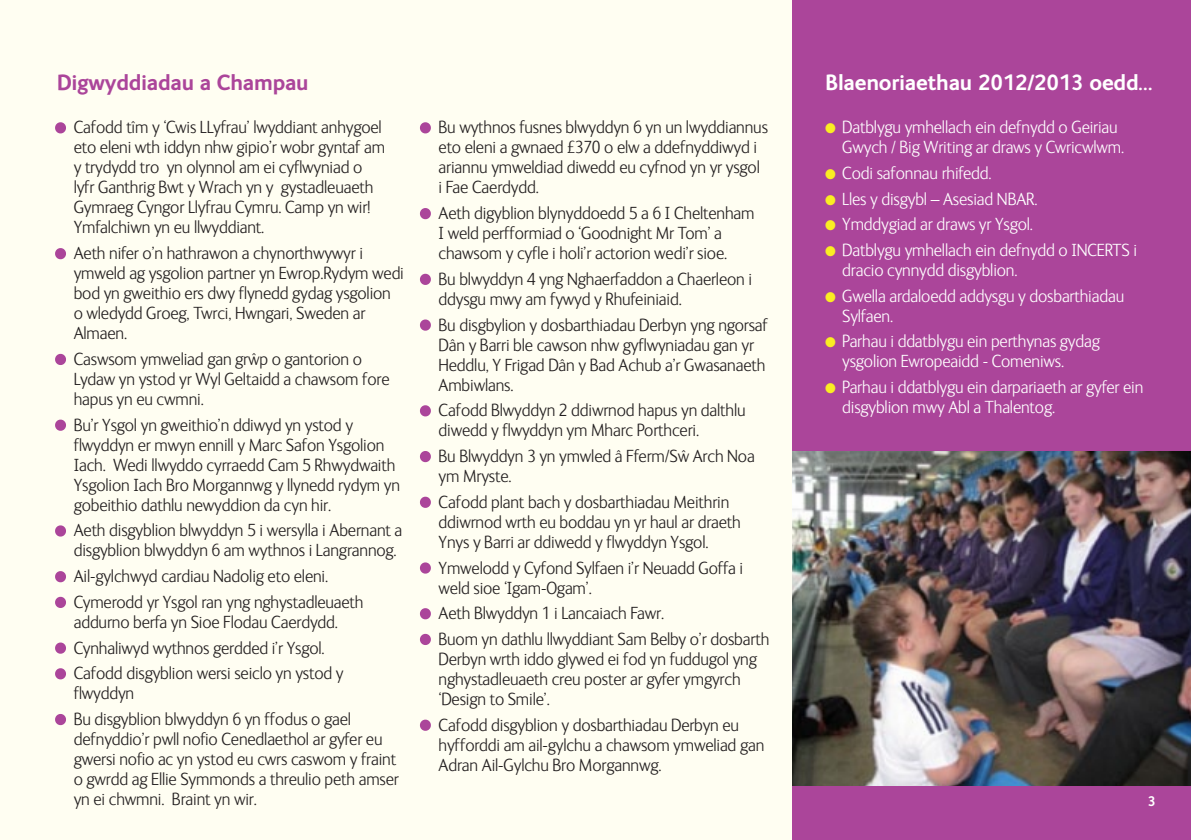
<style>
.page{position:relative;width:1191px;height:840px;background:#fff}
.page>*{position:absolute;margin:0;border:0;box-sizing:border-box;transform-origin:0 0}
.t1{font:700 22px "FS Ingrid";letter-spacing:-.01em;color:#fff}
.t2{font:700 22px "FS Ingrid";letter-spacing:-.01em;color:#ab459a}
.t3{font:300 18px/20px "FS Ingrid";letter-spacing:-.01em;color:#231f20}
.t4{font:300 18px/20px "FS Ingrid";letter-spacing:-.01em;color:#fff}
.t5{font:700 14px "FS Ingrid";color:#fff}
.s1{color:#faed23}
.s2{color:#ab459a}
</style>
<div class="page">
<div style="left:0;top:0;width:1191px;height:839px;background:#fffef2"></div>
<div style="left:793px;top:0;width:398px;height:839px;background:#ab459a"></div>
<svg style="left:55px;top:122px;width:11px;height:12px"></svg>
<svg style="left:55px;top:248px;width:11px;height:12px"></svg>
<svg style="left:55px;top:353px;width:11px;height:12px"></svg>
<svg style="left:55px;top:419px;width:11px;height:12px"></svg>
<svg style="left:55px;top:525px;width:11px;height:12px"></svg>
<svg style="left:55px;top:571px;width:11px;height:12px"></svg>
<svg style="left:55px;top:596px;width:11px;height:12px"></svg>
<svg style="left:55px;top:642px;width:11px;height:12px"></svg>
<svg style="left:55px;top:668px;width:11px;height:12px"></svg>
<svg style="left:55px;top:714px;width:11px;height:12px"></svg>
<svg style="left:420px;top:122px;width:11px;height:12px"></svg>
<svg style="left:419px;top:208px;width:12px;height:12px"></svg>
<svg style="left:419px;top:273px;width:12px;height:12px"></svg>
<svg style="left:420px;top:319px;width:11px;height:12px"></svg>
<svg style="left:420px;top:405px;width:11px;height:12px"></svg>
<svg style="left:419px;top:451px;width:12px;height:12px"></svg>
<svg style="left:420px;top:496px;width:11px;height:12px"></svg>
<svg style="left:420px;top:562px;width:11px;height:12px"></svg>
<svg style="left:420px;top:608px;width:11px;height:12px"></svg>
<svg style="left:419px;top:633px;width:12px;height:12px"></svg>
<svg style="left:420px;top:719px;width:11px;height:12px"></svg>
<img style="left:793px;top:451px;width:398px;height:334px">
<p class="t2" style="left:57px;top:68px;width:253px">Digwyddiadau a Champau</p>
<p class="t1" style="left:825px;top:68px;width:328px">Blaenoriaethau 2012/2013 oedd…</p>
<p class="t4" style="left:842px;top:116px;width:283px;text-indent:-17px"><span class="s1">●</span> Datblygu ymhellach ein defnydd o Geiriau<br>Gwych / Big Writing ar draws y Cwricwlwm.</p>
<p class="t4" style="left:825px;top:162px;width:168px"><span class="s1">●</span> Codi safonnau rhifedd.</p>
<p class="t4" style="left:825px;top:188px;width:214px"><span class="s1">●</span> Lles y disgybl – Asesiad NBAR.</p>
<p class="t4" style="left:825px;top:213px;width:209px"><span class="s1">●</span> Ymddygiad ar draws yr Ysgol.</p>
<p class="t4" style="left:842px;top:239px;width:296px;text-indent:-17px"><span class="s1">●</span> Datblygu ymhellach ein defnydd o INCERTS i dracio cynnydd disgyblion.</p>
<p class="t4" style="left:842px;top:285px;width:283px;text-indent:-17px"><span class="s1">●</span> Gwella ardaloedd addysgu y dosbarthiadau<br>Sylfaen.</p>
<p class="t4" style="left:842px;top:330px;width:259px;text-indent:-17px"><span class="s1">●</span> Parhau i ddatblygu ein perthynas gydag ysgolion Ewropeaidd - Comeniws.</p>
<p class="t4" style="left:842px;top:376px;width:303px;text-indent:-17px"><span class="s1">●</span> Parhau i ddatblygu ein darpariaeth ar gyfer ein disgyblion mwy Abl a Thalentog.</p>
<p class="t3" style="left:74px;top:116px;width:313px;text-indent:-17px"><span class="s2">●</span> Cafodd tîm y ‘Cwis LLyfrau’ lwyddiant anhygoel eto eleni wth iddyn nhw gipio’r wobr gyntaf am y trydydd tro yn olynnol am ei cyflwyniad o lyfr Ganthrig Bwt y Wrach yn y gystadleuaeth Gymraeg Cyngor Llyfrau Cymru. Camp yn wir!<br>Ymfalchiwn yn eu llwyddiant.</p>
<p class="t3" style="left:74px;top:242px;width:332px;text-indent:-17px"><span class="s2">●</span> Aeth nifer o’n hathrawon a chynorthwywyr i ymweld ag ysgolion partner yn Ewrop.Rydym wedi bod yn gweithio ers dwy flynedd gydag ysgolion o wledydd Groeg, Twrci, Hwngari, Sweden ar Almaen.</p>
<p class="t3" style="left:74px;top:348px;width:317px;text-indent:-17px"><span class="s2">●</span> Caswsom ymweliad gan grŵp o gantorion o<br>Lydaw yn ystod yr Wyl Geltaidd a chawsom fore hapus yn eu cwmni.</p>
<p class="t3" style="left:74px;top:413px;width:328px;text-indent:-17px"><span class="s2">●</span> Bu’r Ysgol yn gweithio’n ddiwyd yn ystod y flwyddyn er mwyn ennill y Marc Safon Ysgolion Iach. Wedi llwyddo cyrraedd Cam 5 Rhwydwaith Ysgolion Iach Bro Morgannwg y llynedd rydym yn gobeithio dathlu newyddion da cyn hir.</p>
<p class="t3" style="left:74px;top:519px;width:330px;text-indent:-17px"><span class="s2">●</span> Aeth disgyblion blwyddyn 5 i wersylla i Abernant a disgyblion blwyddyn 6 am wythnos i Langrannog.</p>
<p class="t3" style="left:57px;top:565px;width:273px"><span class="s2">●</span> Ail-gylchwyd cardiau Nadolig eto eleni.</p>
<p class="t3" style="left:57px;top:590px;width:308px;text-align:center"><span class="s2">●</span> Cymerodd yr Ysgol ran yng nghystadleuaeth addurno berfa yn Sioe Flodau Caerdydd.</p>
<p class="t3" style="left:57px;top:636px;width:270px"><span class="s2">●</span> Cynhaliwyd wythnos gerdded i’r Ysgol.</p>
<p class="t3" style="left:74px;top:662px;width:271px;text-indent:-17px"><span class="s2">●</span> Cafodd disgyblion wersi seiclo yn ystod y flwyddyn</p>
<p class="t3" style="left:74px;top:707px;width:327px;text-indent:-17px"><span class="s2">●</span> Bu disgyblion blwyddyn 6 yn ffodus o gael defnyddio’r pwll nofio Cenedlaethol ar gyfer eu gwersi nofio ac yn ystod eu cwrs caswom y fraint o gwrdd ag Ellie Symmonds a threulio peth amser yn ei chwmni. Braint yn wir.</p>
<p class="t3" style="left:438px;top:116px;width:331px;text-indent:-17px"><span class="s2">●</span> Bu wythnos fusnes blwyddyn 6 yn un lwyddiannus eto eleni a gwnaed £370 o elw a ddefnyddiwyd i ariannu ymweldiad diwedd eu cyfnod yn yr ysgol i Fae Caerdydd.</p>
<p class="t3" style="left:438px;top:202px;width:317px;text-indent:-17px"><span class="s2">●</span> Aeth digyblion blynyddoedd 5 a 6 I Cheltenham<br>I weld perfformiad o ‘Goodnight Mr Tom’ a chawsom y cyfle i holi’r actorion wedi’r sioe.</p>
<p class="t3" style="left:438px;top:268px;width:315px;text-indent:-17px"><span class="s2">●</span> Bu blwyddyn 4 yng Nghaerfaddon a Chaerleon i ddysgu mwy am fywyd y Rhufeiniaid.</p>
<p class="t3" style="left:438px;top:313px;width:331px;text-indent:-17px"><span class="s2">●</span> Bu disgbylion y dosbarthiadau Derbyn yng ngorsaf Dân y Barri ble cawson nhw gyflwyniadau gan yr Heddlu, Y Frigad Dân y Bad Achub a’r Gwasanaeth Ambiwlans.</p>
<p class="t3" style="left:438px;top:399px;width:308px;text-indent:-17px"><span class="s2">●</span> Cafodd Blwyddyn 2 ddiwrnod hapus yn dalthlu diwedd y flwyddyn ym Mharc Porthceri.</p>
<p class="t3" style="left:438px;top:445px;width:318px;text-indent:-17px"><span class="s2">●</span> Bu Blwyddyn 3 yn ymwled â Fferm/Sŵ Arch Noa ym Mryste.</p>
<p class="t3" style="left:438px;top:490px;width:304px;text-indent:-17px"><span class="s2">●</span> Cafodd plant bach y dosbarthiadau Meithrin ddiwrnod wrth eu boddau yn yr haul ar draeth<br>Ynys y Barri ar ddiwedd y flwyddyn Ysgol.</p>
<p class="t3" style="left:438px;top:556px;width:306px;text-indent:-17px"><span class="s2">●</span> Ymwelodd y Cyfond Sylfaen i’r Neuadd Goffa i weld sioe ‘Igam-Ogam’.</p>
<p class="t3" style="left:421px;top:602px;width:244px"><span class="s2">●</span> Aeth Blwyddyn 1 i Lancaiach Fawr.</p>
<p class="t3" style="left:438px;top:627px;width:332px;text-indent:-17px"><span class="s2">●</span> Buom yn dathlu llwyddiant Sam Belby o’r dosbarth Derbyn wrth iddo glywed ei fod yn fuddugol yng nghystadleuaeth creu poster ar gyfer ymgyrch ‘Design to Smile’.</p>
<p class="t3" style="left:438px;top:713px;width:327px;text-indent:-17px"><span class="s2">●</span> Cafodd disgyblion y dosbarthiadau Derbyn eu hyfforddi am ail-gylchu a chawsom ymweliad gan<br>Adran Ail-Gylchu Bro Morgannwg.</p>
<p class="t5" style="left:1147px;top:791px;width:9px">3</p>
</div>
